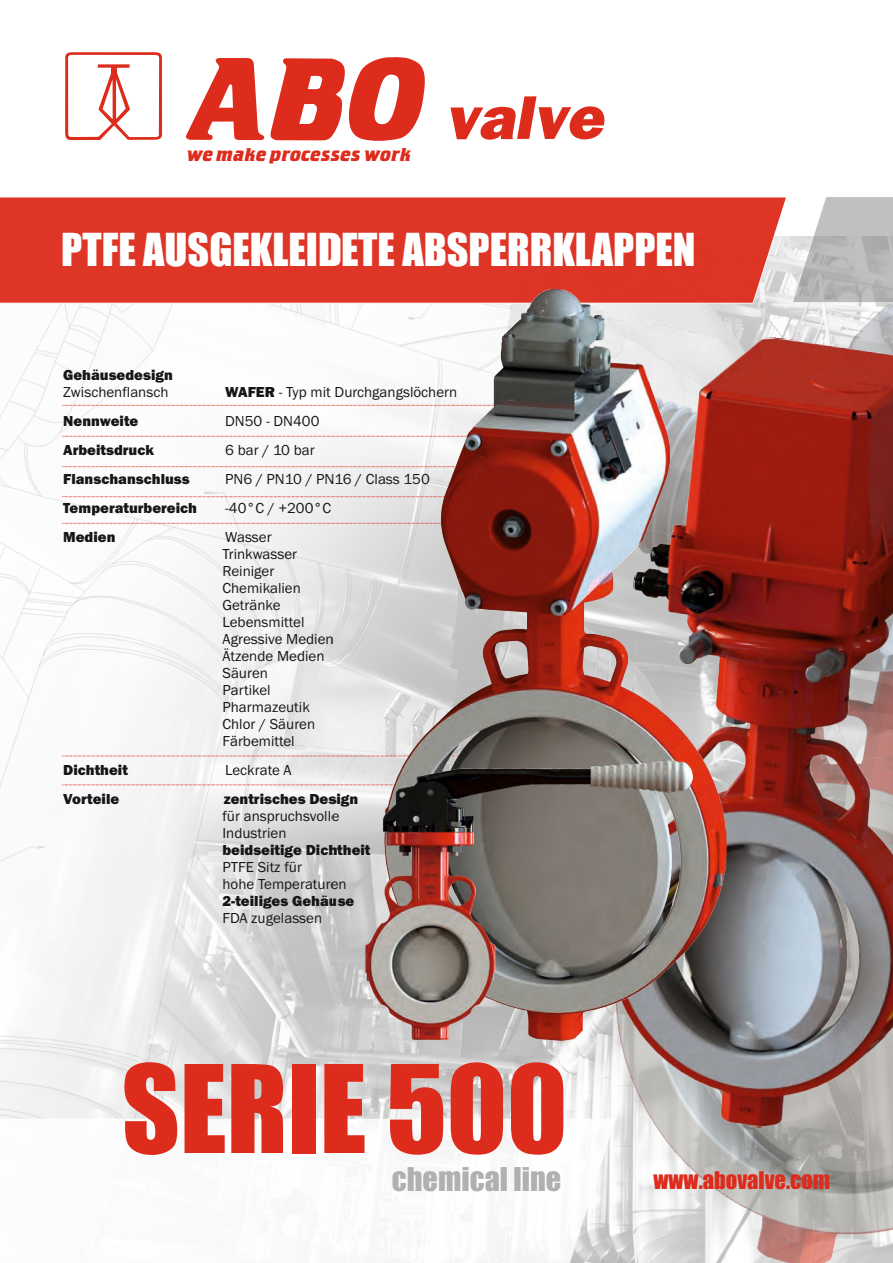
<style>
.page{position:relative;width:893px;height:1263px;background:#fff}
.page>*{position:absolute;margin:0;border:0;box-sizing:border-box;transform-origin:0 0}
.t1{font:112.5px "Impact";color:#dd2b1c}
.t2{font:42px "Impact";color:#fff}
.t3{font:30.3px "Impact";color:#afb0b0}
.t4{font:22.5px "Impact";color:#dd2b1c}
.t5{font:italic 700 15.45px "OPTI Cristeta";color:#dd2b1c}
.t6{font:15px/17px "Franklin Gothic";color:#151616}
.t7{font:800 15px "Franklin Gothic";color:#151616}
.s1{font-weight:800}
</style>
<div class="page">
<img style="left:0;top:236px;width:792px;height:883px">
<div style="left:0;top:197px;width:787px;height:106px;background:#de3527"></div>
<svg style="left:792px;top:197px;width:101px;height:52px"></svg>
<img style="left:427px;top:249px;width:466px;height:1014px">
<svg style="left:415px;top:1119px;width:201px;height:144px"></svg>
<img style="left:596px;top:329px;width:297px;height:811px">
<svg style="left:450px;top:96px;width:154px;height:44px"></svg>
<svg style="left:65px;top:52px;width:97px;height:88px"></svg>
<svg style="left:186px;top:57px;width:239px;height:84px"></svg>
<svg style="left:62px;top:405px;width:271px;height:1px"></svg>
<svg style="left:62px;top:784px;width:271px;height:1px"></svg>
<svg style="left:62px;top:756px;width:271px;height:1px"></svg>
<svg style="left:62px;top:496px;width:271px;height:1px"></svg>
<svg style="left:62px;top:466px;width:271px;height:1px"></svg>
<svg style="left:62px;top:436px;width:271px;height:1px"></svg>
<svg style="left:62px;top:523px;width:271px;height:1px"></svg>
<div style="left:333px;top:238px;width:445px;height:853px;background:#151616;opacity:.49"></div>
<img style="left:384px;top:289px;width:342px;height:751px">
<img style="left:366px;top:761px;width:326px;height:278px">
<p class="t5" style="left:187px;top:148px;width:226px">we make processes work</p>
<p class="t2" style="left:61px;top:233px;width:636px">PTFE AUSGEKLEIDETE ABSPERRKLAPPEN</p>
<p class="t6" style="left:63px;top:368px;width:111px"><span class="s1">Gehäusedesign<br></span>Zwischenflansch</p>
<p class="t6" style="left:225px;top:385px;width:234px"><span class="s1">WAFER</span> - Typ mit Durchgangslöchern</p>
<p class="t7" style="left:63px;top:416px;width:77px">Nennweite</p>
<p class="t6" style="left:225px;top:414px;width:96px">DN50 - DN400</p>
<p class="t7" style="left:63px;top:445px;width:92px">Arbeitsdruck</p>
<p class="t6" style="left:225px;top:443px;width:91px">6 bar / 10 bar</p>
<p class="t7" style="left:63px;top:474px;width:128px">Flanschanschluss</p>
<p class="t6" style="left:225px;top:472px;width:206px">PN6 / PN10 / PN16 / Class 150</p>
<p class="t7" style="left:63px;top:502px;width:135px">Temperaturbereich</p>
<p class="t6" style="left:225px;top:501px;width:107px">-40°C / +200°C</p>
<p class="t7" style="left:63px;top:531px;width:54px">Medien</p>
<p class="t6" style="left:225px;top:530px;width:48px">Wasser</p>
<p class="t6" style="left:222px;top:547px;width:80px">Trinkwasser<br>Reiniger<br>Chemikalien</p>
<p class="t6" style="left:222px;top:598px;width:60px">Getränke</p>
<p class="t6" style="left:222px;top:615px;width:113px">Lebensmittel<br>Agressive Medien</p>
<p class="t6" style="left:222px;top:683px;width:50px">Partikel</p>
<p class="t6" style="left:222px;top:649px;width:104px">Ätzende Medien</p>
<p class="t6" style="left:222px;top:666px;width:47px">Säuren</p>
<p class="t6" style="left:222px;top:700px;width:89px">Pharmazeutik</p>
<p class="t6" style="left:222px;top:717px;width:94px">Chlor / Säuren<br>Färbemittel</p>
<p class="t7" style="left:63px;top:764px;width:66px">Dichtheit</p>
<p class="t6" style="left:225px;top:763px;width:68px">Leckrate A</p>
<p class="t6" style="left:222px;top:809px;width:118px">für anspruchsvolle</p>
<p class="t6" style="left:222px;top:860px;width:81px">PTFE Sitz für</p>
<p class="t7" style="left:63px;top:793px;width:58px">Vorteile</p>
<p class="t7" style="left:224px;top:793px;width:136px">zentrisches Design</p>
<p class="t6" style="left:222px;top:826px;width:66px">Industrien</p>
<p class="t7" style="left:222px;top:844px;width:150px">beidseitige Dichtheit</p>
<p class="t6" style="left:222px;top:877px;width:133px">hohe Temperaturen<br><span class="s1">2-teiliges Gehäuse<br></span>FDA zugelassen</p>
<p class="t1" style="left:122px;top:1064px;width:447px">SERIE 500</p>
<p class="t3" style="left:392px;top:1167px;width:171px">chemical line</p>
<p class="t4" style="left:653px;top:1171px;width:178px">www.abovalve.com</p>
</div>
